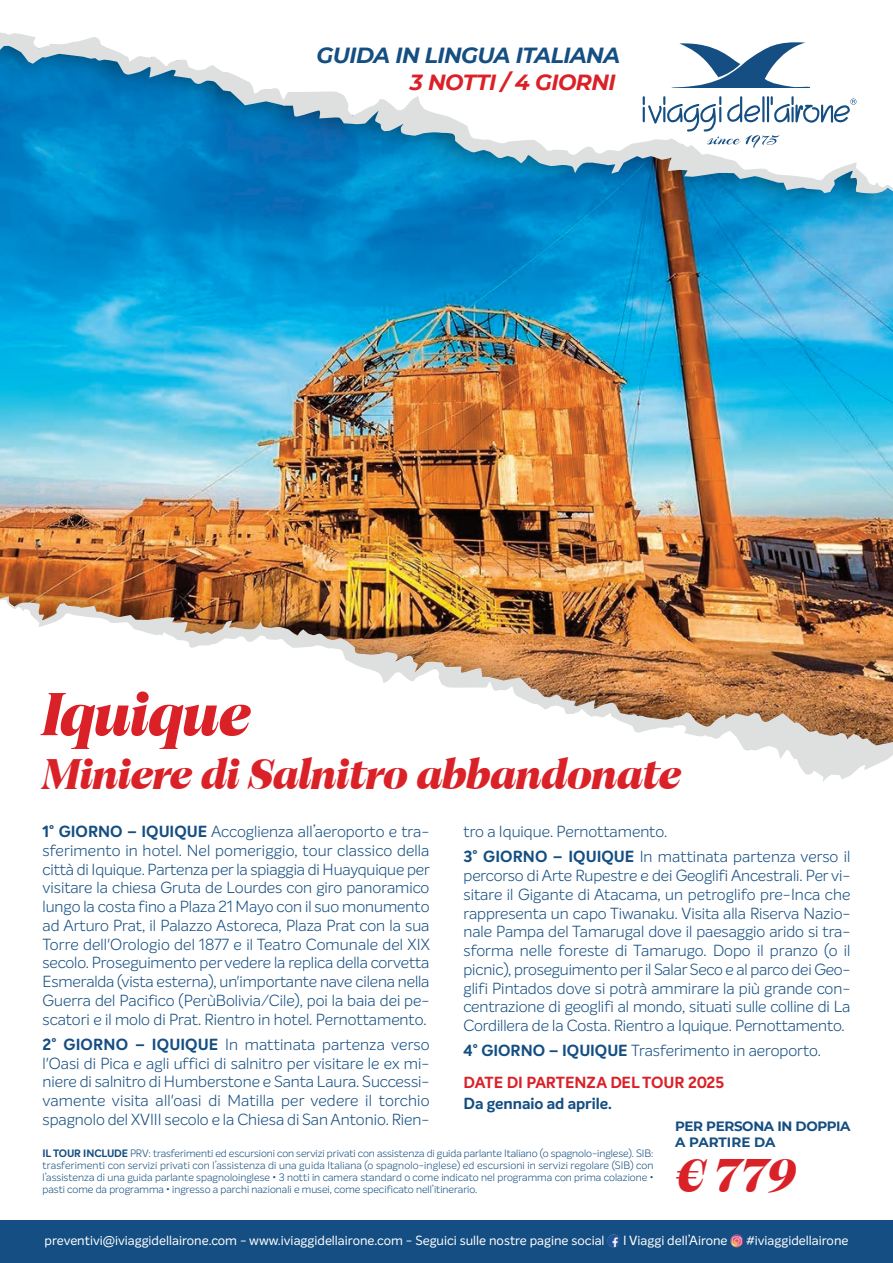
<style>
.page{position:relative;width:893px;height:1263px;background:#fff}
.page>*{position:absolute;margin:0;border:0;box-sizing:border-box;transform-origin:0 0}
.t1{font:61.95px "Cotford Display Bold Italic";letter-spacing:-.005em;color:#da2128}
.t2{font:48px "Cotford Display Bold Italic";color:#da2128}
.t3{font:43.5px "Cotford Display Bold Italic";letter-spacing:-.005em;color:#da2128}
.t4{font:italic 700 21.9px "Montserrat";letter-spacing:-.025em;color:#144e82}
.t5{font:italic 700 21.9px "Montserrat";letter-spacing:-.025em;color:#da2128}
.t6{font:300 15.75px/18.8px "Intelo";color:#144e82;text-align:justify}
.t7{font:700 15.75px "Intelo";letter-spacing:-.005em;color:#144e82}
.t8{font:700 13.5px/16.2px "Montserrat";letter-spacing:-.025em;color:#144e82}
.t9{font:13.05px "Intelo";color:#fff}
.t10{font:300 10.5px/12px "Intelo";color:#144e82;text-align:justify}
.s1{font-weight:700}
.s2{font-weight:700;color:#da2128}
</style>
<div class="page">
<img style="left:0;top:201px;width:893px;height:49px">
<svg style="left:0;top:32px;width:893px;height:169px"></svg>
<svg style="left:670px;top:42px;width:142px;height:46px"></svg>
<svg style="left:643px;top:96px;width:213px;height:52px"></svg>
<img style="left:0;top:250px;width:893px;height:346px">
<img style="left:0;top:596px;width:893px;height:185px">
<div style="left:0;top:1220px;width:893px;height:43px;background:#144e82"></div>
<svg style="left:607px;top:1234px;width:13px;height:13px"></svg>
<svg style="left:730px;top:1234px;width:13px;height:13px"></svg>
<h3 class="t4" style="left:317px;top:42px;width:305px">GUIDA IN LINGUA ITALIANA</h3>
<h3 class="t5" style="left:410px;top:69px;width:207px">3 NOTTI / 4 GIORNI</h3>
<h1 class="t1" style="left:42px;top:688px;width:210px">Iquique</h1>
<h3 class="t3" style="left:42px;top:756px;width:640px">Miniere di Salnitro abbandonate</h3>
<p class="t6" style="left:43px;top:823px;width:389px"><span class="s1">1° GIORNO – IQUIQUE</span> Accoglienza all’aeroporto e tra&shy;sferimento in hotel. Nel pomeriggio, tour classico della città di Iquique. Partenza per la spiaggia di Huayquique per visitare la chiesa Gruta de Lourdes con giro panoramico lungo la costa fino a Plaza 21 Mayo con il suo monumento ad Arturo Prat, il Palazzo Astoreca, Plaza Prat con la sua Torre dell'Orologio del 1877 e il Teatro Comunale del XIX secolo. Proseguimento per vedere la replica della corvetta Esmeralda (vista esterna), un'importante nave cilena nella Guerra del Pacifico (PerùBolivia/Cile), poi la baia dei pe&shy;scatori e il molo di Prat. Rientro in hotel. Pernottamento.</p>
<p class="t6" style="left:43px;top:1036px;width:388px"><span class="s1">2° GIORNO – IQUIQUE</span> In mattinata partenza verso l'Oasi di Pica e agli uffici di salnitro per visitare le ex mi&shy;niere di salnitro di Humberstone e Santa Laura. Successi&shy;vamente visita all'oasi di Matilla per vedere il torchio spagnolo del XVIII secolo e la Chiesa di San Antonio. Rien-</p>
<p class="t6" style="left:463px;top:820px;width:388px;line-height:25.2px">tro a Iquique. Pernottamento.<br><span class="s1">3° GIORNO – IQUIQUE</span> In mattinata partenza verso il</p>
<p class="t6" style="left:463px;top:867px;width:388px">percorso di Arte Rupestre e dei Geoglifi Ancestrali. Per vi&shy;sitare il Gigante di Atacama, un petroglifo pre-Inca che rappresenta un capo Tiwanaku. Visita alla Riserva Nazio&shy;nale Pampa del Tamarugal dove il paesaggio arido si tra&shy;sforma nelle foreste di Tamarugo. Dopo il pranzo (o il picnic), proseguimento per il Salar Seco e al parco dei Geo&shy;glifi Pintados dove si potrà ammirare la più grande con&shy;centrazione di geoglifi al mondo, situati sulle colline di La Cordillera de la Costa. Rientro a Iquique. Pernottamento.</p>
<p class="t6" style="left:463px;top:1036px;width:359px;line-height:31.5px"><span class="s1">4° GIORNO – IQUIQUE</span> Trasferimento in aeroporto.<br><span class="s2">DATE DI PARTENZA DEL TOUR 2025</span></p>
<p class="t7" style="left:463px;top:1096px;width:150px">Da gennaio ad aprile.</p>
<p class="t8" style="left:675px;top:1118px;width:177px">PER PERSONA IN DOPPIA<br>A PARTIRE DA</p>
<h2 class="t2" style="left:675px;top:1155px;width:122px">€ 779</h2>
<p class="t10" style="left:43px;top:1148px;width:613px"><span class="s1">IL TOUR INCLUDE</span> PRV: trasferimenti ed escursioni con servizi privati con assistenza di guida parlante Italiano (o spagnolo-inglese). SIB: trasferimenti con servizi privati con l’assistenza di una guida Italiana (o spagnolo-inglese) ed escursioni in servizi regolare (SIB) con l’assistenza di una guida parlante spagnoloinglese • 3 notti in camera standard o come indicato nel programma con prima colazione • pasti come da programma • ingresso a parchi nazionali e musei, come specificato nell’itinerario.</p>
<p class="t9" style="left:45px;top:1234px;width:562px">preventivi@iviaggidellairone.com - www.iviaggidellairone.com - Seguici sulle nostre pagine social</p>
<p class="t9" style="left:623px;top:1234px;width:106px">I Viaggi dell’Airone</p>
<p class="t9" style="left:746px;top:1234px;width:104px">#iviaggidellairone</p>
</div>
